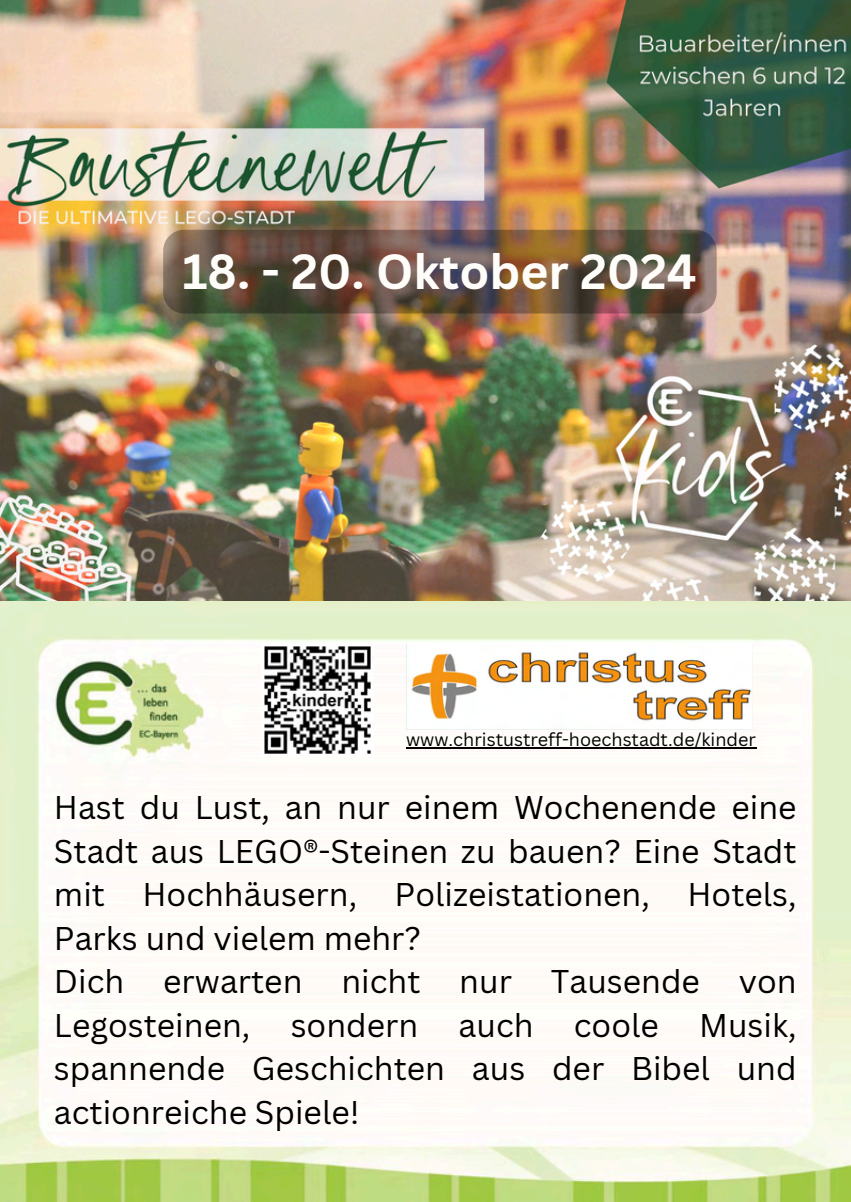
<style>
.page{position:relative;width:851px;height:1202px;background:#fff}
.page>*{position:absolute;margin:0;border:0;box-sizing:border-box;transform-origin:0 0}
.t1{font:700 48px "Canva Sans";color:#fffdf9}
.t2{font:32px/43.4px "Canva Sans";color:#000}
.t3{font:18px "Canva Sans";color:#000}
</style>
<div class="page">
<img style="left:0;top:0;width:850px;height:1201px">
<img style="left:261px;top:643px;width:113px;height:113px">
<img style="left:406px;top:643px;width:346px;height:86px">
<hr style="left:406px;top:747px;width:350px;height:2px;background:#000">
<div style="left:163px;top:230px;width:553px;height:83px;background:#000;border-radius:21px;opacity:.31"></div>
<h2 class="t1" style="left:182px;top:238px;width:516px">18. - 20. Oktober 2024</h2>
<p class="t3" style="left:406px;top:726px;width:351px">www.christustreff-hoechstadt.de/kinder</p>
<p class="t2" style="left:54px;top:785px;width:744px">Hast du Lust, an nur einem Wochenende eine Stadt aus LEGO®-Steinen zu bauen? Eine Stadt mit Hochhäusern, Polizeistationen, Hotels, Parks und vielem mehr?<br>Dich erwarten nicht nur Tausende von Legosteinen,</p>
<p class="t2" style="left:54px;top:1002px;width:744px;text-align:justify;text-indent:645px">Musik, spannende Geschichten aus der Bibel und actionreiche Spiele!</p>
<p class="t2" style="left:290px;top:1002px;width:129px">sondern</p>
<p class="t2" style="left:458px;top:1002px;width:76px">auch</p>
<p class="t2" style="left:574px;top:1002px;width:87px">coole</p>
</div>
